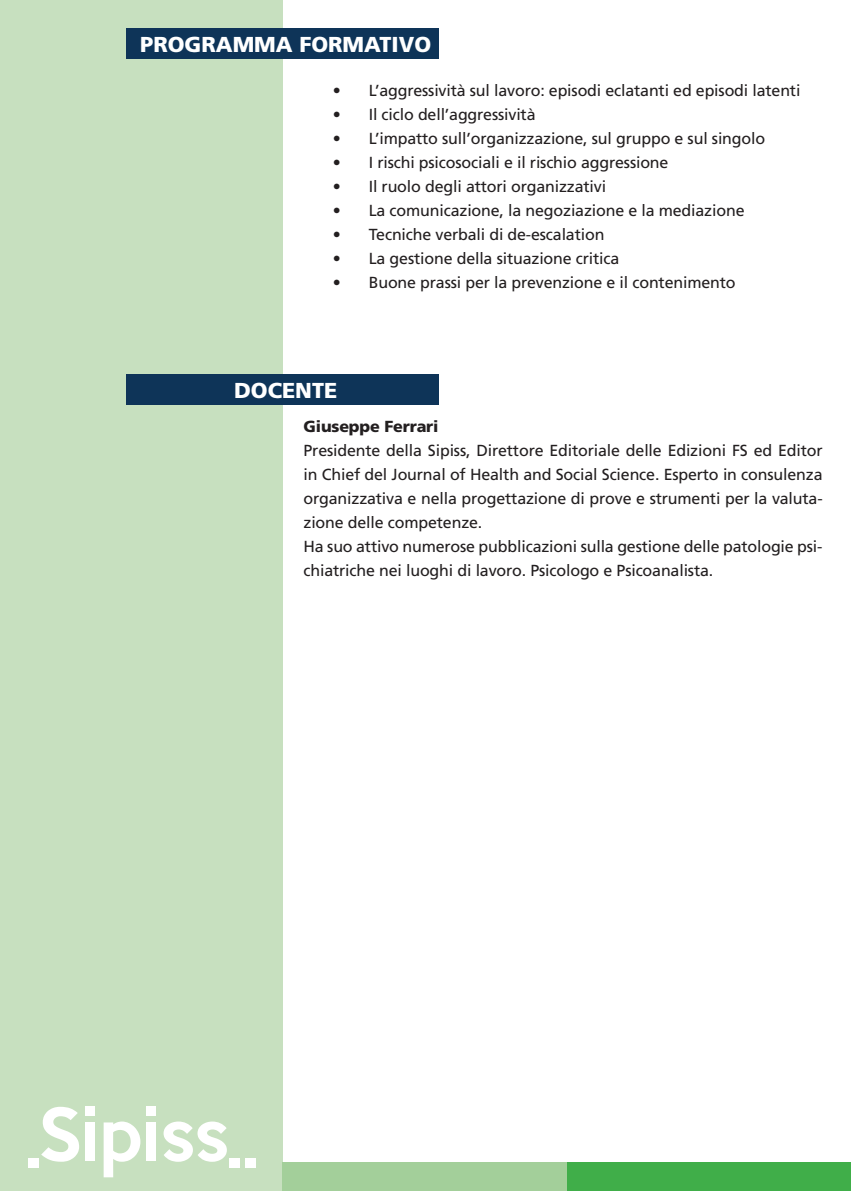
<style>
.page{position:relative;width:851px;height:1191px;background:#fff}
.page>*{position:absolute;margin:0;border:0;box-sizing:border-box;transform-origin:0 0}
.t1{font:900 21.6px "Frutiger LT Std";color:#fff}
.t2{font:16px/24px "Frutiger LT Std";letter-spacing:-.01em;color:#231f20}
.t3{font:900 16px "Frutiger LT Std";letter-spacing:-.01em;color:#231f20}
</style>
<div class="page">
<div style="left:0;top:0;width:283px;height:1191px;background:#c7e0bf"></div>
<div style="left:282px;top:1162px;width:285px;height:29px;background:#a3cf9a"></div>
<div style="left:567px;top:1162px;width:283px;height:29px;background:#40ae49"></div>
<svg style="left:41px;top:1106px;width:38px;height:55px"></svg>
<div style="left:85px;top:1122px;width:10px;height:38px;background:#fff"></div>
<div style="left:85px;top:1106px;width:10px;height:9px;background:#fff"></div>
<svg style="left:104px;top:1121px;width:36px;height:56px"></svg>
<div style="left:146px;top:1122px;width:10px;height:38px;background:#fff"></div>
<div style="left:146px;top:1106px;width:10px;height:9px;background:#fff"></div>
<svg style="left:163px;top:1121px;width:64px;height:40px"></svg>
<div style="left:28px;top:1158px;width:11px;height:10px;background:#fff"></div>
<div style="left:245px;top:1158px;width:10px;height:9px;background:#fff"></div>
<div style="left:229px;top:1158px;width:10px;height:9px;background:#fff"></div>
<div style="left:127px;top:374px;width:311px;height:31px;background:#0e3458"></div>
<div style="left:127px;top:28px;width:311px;height:31px;background:#0e3458"></div>
<h1 class="t1" style="left:140px;top:31px;width:292px">PROGRAMMA FORMATIVO</h1>
<p class="t2" style="left:333px;top:79px;width:469px">• L’aggressività sul lavoro: episodi eclatanti ed episodi latenti</p>
<p class="t2" style="left:333px;top:103px;width:204px">• Il ciclo dell’aggressività</p>
<p class="t2" style="left:333px;top:127px;width:434px">• L’impatto sull’organizzazione, sul gruppo e sul singolo</p>
<p class="t2" style="left:333px;top:151px;width:337px">• I rischi psicosociali e il rischio aggressione</p>
<p class="t2" style="left:333px;top:175px;width:275px">• Il ruolo degli attori organizzativi</p>
<p class="t2" style="left:333px;top:199px;width:413px">• La comunicazione, la negoziazione e la mediazione</p>
<p class="t2" style="left:333px;top:223px;width:273px">• Tecniche verbali di de-escalation</p>
<p class="t2" style="left:333px;top:247px;width:288px">• La gestione della situazione critica</p>
<p class="t2" style="left:333px;top:271px;width:404px">• Buone prassi per la prevenzione e il contenimento</p>
<h1 class="t1" style="left:234px;top:377px;width:105px">DOCENTE</h1>
<p class="t3" style="left:303px;top:417px;width:136px">Giuseppe Ferrari</p>
<p class="t2" style="left:303px;top:439px;width:520px">Presidente della Sipiss, Direttore Editoriale delle Edizioni FS ed Editor in Chief del Journal of Health and Social Science. Esperto in consulenza organizzativa e nella progettazione di prove e strumenti per la valuta&shy;zione delle competenze.<br>Ha suo attivo numerose pubblicazioni sulla gestione delle patologie psi&shy;chiatriche nei luoghi di lavoro. Psicologo e Psicoanalista.</p>
</div>
